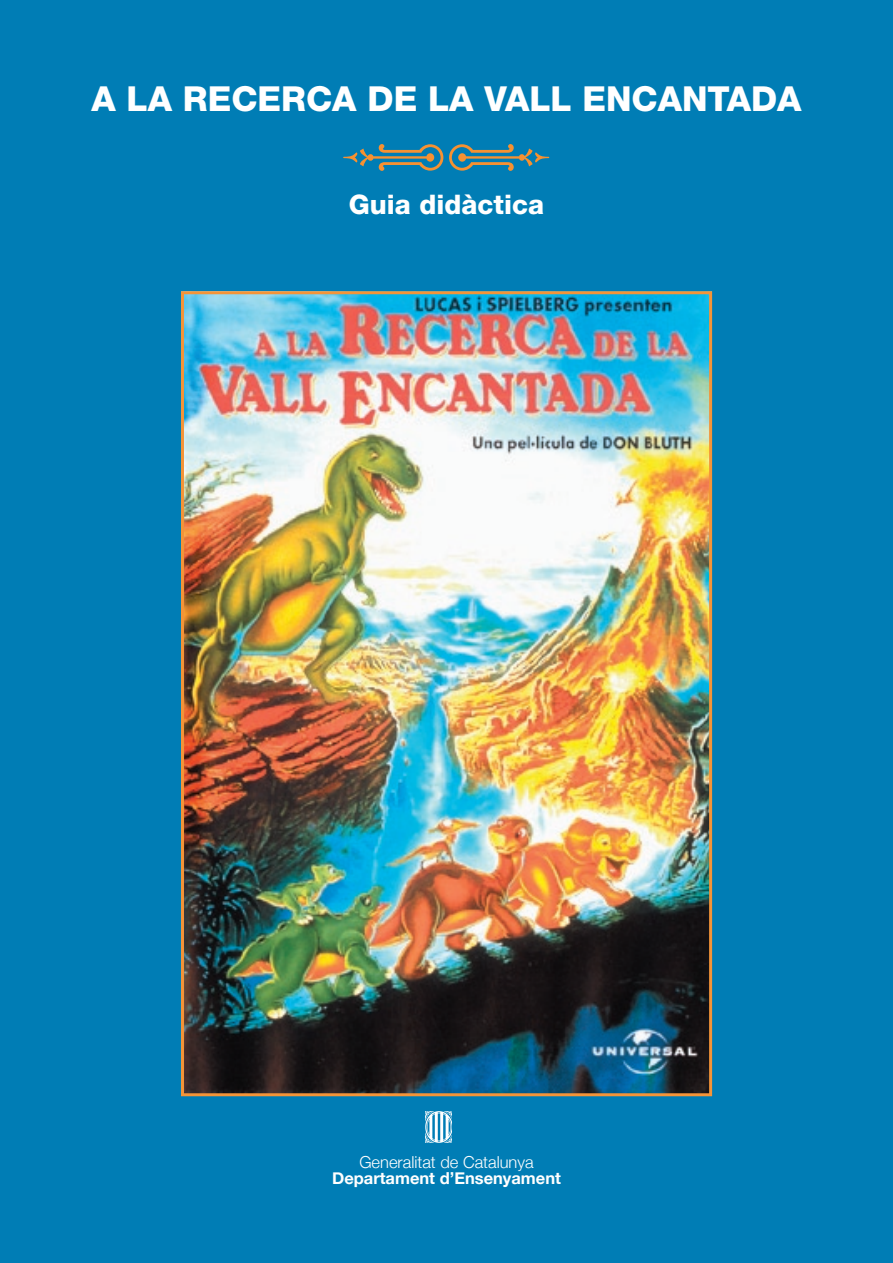
<style>
.page{position:relative;width:893px;height:1263px;background:#fff}
.page>*{position:absolute;margin:0;border:0;box-sizing:border-box;transform-origin:0 0}
.t1{font:800 34.5px "Helvetica Neue";color:#fff}
.t2{font:800 27px "Helvetica Neue";color:#fff}
.t3{font:700 16.5px "Helvetica Neue";color:#fff}
.t4{font:300 16.5px "Helvetica Neue";color:#fff}
</style>
<div class="page">
<div style="left:1px;top:1px;width:891px;height:1261px;background:#007db5"></div>
<hr style="left:0;top:1px;width:2px;height:1261px;background:#007db5">
<hr style="left:1px;top:1261px;width:891px;height:2px;background:#007db5">
<hr style="left:891px;top:1px;width:2px;height:1261px;background:#007db5">
<hr style="left:1px;top:0;width:891px;height:2px;background:#007db5">
<svg style="left:343px;top:144px;width:100px;height:27px"></svg>
<svg style="left:449px;top:144px;width:100px;height:27px"></svg>
<img style="left:184px;top:294px;width:525px;height:799px">
<hr style="left:181px;top:293px;width:3px;height:802px;background:#f49438">
<hr style="left:182px;top:1093px;width:529px;height:3px;background:#f49438">
<hr style="left:709px;top:293px;width:3px;height:802px;background:#f49438">
<hr style="left:182px;top:291px;width:529px;height:3px;background:#f49438">
<img style="left:426px;top:1112px;width:26px;height:30px">
<p class="t1" style="left:91px;top:79px;width:712px">A LA RECERCA DE LA VALL ENCANTADA</p>
<p class="t2" style="left:349px;top:189px;width:197px">Guia didàctica</p>
<p class="t4" style="left:359px;top:1152px;width:176px">Generalitat de Catalunya</p>
<p class="t3" style="left:332px;top:1168px;width:230px">Departament d’Ensenyament</p>
</div>
